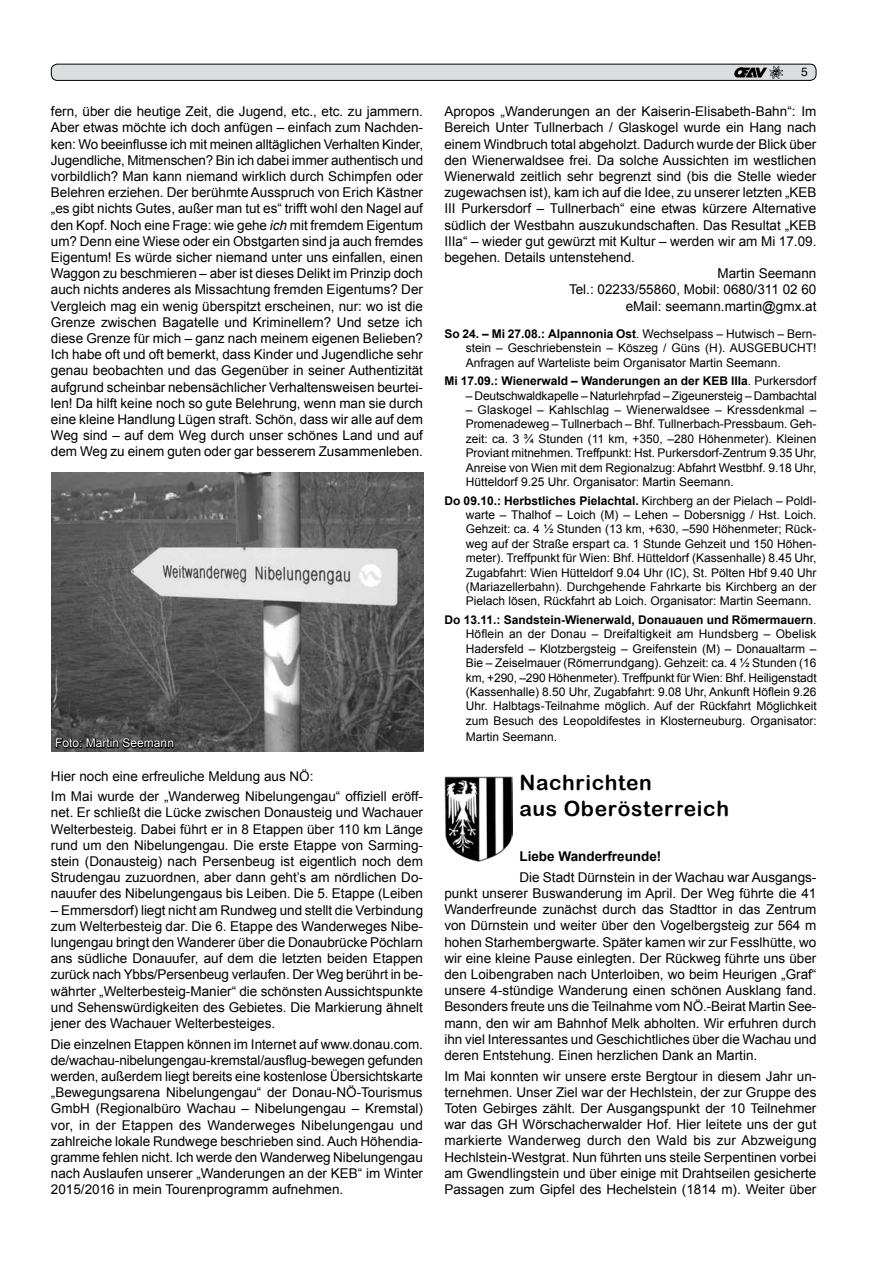
<style>
.page{position:relative;width:893px;height:1263px;background:#fff}
.page>*{position:absolute;margin:0;border:0;box-sizing:border-box;transform-origin:0 0}
.t1{font:21px/25.2px "Arial Rounded MT Bold";letter-spacing:.03em;color:#000}
.t2{font:13.5px/16.2px "Arial";color:#000}
.t3{font:700 13.5px "Arial";color:#000}
.t4{font:12px/14.4px "Arial";color:#000;text-align:justify}
.t5{font:700 12px "Arial";color:#000}
.t6{font:12px "Arial";color:#fff}
.t7{font:12px "Helvetica";color:#000}
.s1{font-style:italic}
.s2{font-weight:700}
.s3{font-weight:400}
</style>
<div class="page">
<div style="left:51px;top:64px;width:765px;height:16px;background:#dcddde;border-radius:6px"></div>
<div style="left:51px;top:64px;width:765px;height:17px;border:1px solid #000;border-radius:6px"></div>
<img style="left:734px;top:67px;width:28px;height:10px">
<svg style="left:762px;top:66px;width:20px;height:13px"></svg>
<img style="left:444px;top:777px;width:68px;height:84px">
<img style="left:51px;top:473px;width:372px;height:279px">
<svg style="left:55px;top:731px;width:120px;height:20px;background:#373737"></svg>
<p class="t2" style="left:51px;top:103px;width:374px">fern, über die heutige Zeit, die Jugend, etc. , etc. zu jammern.<br>Aber etwas möchte ich doch anfügen – einfach zum Nachden&shy;ken: Wo beeinflusse ich mit meinen alltäglichen Verhalten Kinder, Jugendliche, Mitmenschen? Bin ich dabei immer authentisch und vorbildlich? Man kann niemand wirklich durch Schimpfen oder Belehren erziehen. Der berühmte Ausspruch von Erich Kästner „es gibt nichts Gutes, außer man tut es“ trifft wohl den Nagel auf den Kopf. Noch eine Frage: wie gehe <span class="s1">ich</span> mit fremdem Eigentum um? Denn eine Wiese oder ein Obstgarten sind ja auch fremdes Eigentum! Es würde sicher niemand unter uns einfallen, einen Waggon zu beschmieren – aber ist dieses Delikt im Prinzip doch auch nichts anderes als Missachtung fremden Eigentums? Der Vergleich mag ein wenig überspitzt erscheinen, nur: wo ist die Grenze zwischen Bagatelle und Kriminellem? Und setze ich diese Grenze für mich – ganz nach meinem eigenen Belieben?<br>Ich habe oft und oft bemerkt, dass Kinder und Jugendliche sehr genau beobachten und das Gegenüber in seiner Authentizität aufgrund scheinbar nebensächlicher Verhaltensweisen beurtei&shy;len! Da hilft keine noch so gute Belehrung, wenn man sie durch eine kleine Handlung Lügen straft. Schön, dass wir alle auf dem Weg sind – auf dem Weg durch unser schönes Land und auf dem Weg zu einem guten oder gar besserem Zusammenleben.</p>
<p class="t6" style="left:55px;top:735px;width:120px">Foto: Martin Seemann</p>
<p class="t2" style="left:51px;top:766px;width:374px;line-height:20.4px">Hier noch eine erfreuliche Meldung aus NÖ:<br>Im Mai wurde der „Wanderweg Nibelungengau“ offiziell eröff-</p>
<p class="t2" style="left:51px;top:805px;width:374px;text-align:justify">net. Er schließt die Lücke zwischen Donausteig und Wachauer Welterbesteig. Dabei führt er in 8 Etappen über 110 km Länge rund um den Nibelungengau. Die erste Etappe von Sarming&shy;stein (Donausteig) nach Persenbeug ist eigentlich noch dem Strudengau zuzuordnen, aber dann geht’s am nördlichen Do&shy;nauufer des Nibelungengaus bis Leiben. Die 5. Etappe (Leiben</p>
<p class="t2" style="left:51px;top:902px;width:374px;text-align:justify">– Emmersdorf) liegt nicht am Rundweg und stellt die Verbindung zum Welterbesteig dar. Die 6. Etappe des Wanderweges Nibe&shy;lungengau bringt den Wanderer über die Donaubrücke Pöchlarn ans südliche Donauufer, auf dem die letzten beiden Etappen zurück nach Ybbs/Persenbeug verlaufen. Der Weg berührt in be&shy;währter „Welterbesteig-Manier“ die schönsten Aussichtspunkte und Sehenswürdigkeiten des Gebietes. Die Markierung ähnelt jener des Wachauer Welterbesteiges.</p>
<p class="t2" style="left:51px;top:1036px;width:374px">Die einzelnen Etappen können im Internet auf www.donau.com. de/wachau-nibelungengau-kremstal/ausflug-bewegen gefunden werden, außerdem liegt bereits eine kostenlose Übersichtskarte „Bewegungsarena Nibelungengau“ der Donau-NÖ-Tourismus GmbH (Regionalbüro Wachau – Nibelungengau – Kremstal) vor, in der Etappen des Wanderweges Nibelungengau und zahlreiche lokale Rundwege beschrieben sind. Auch Höhendia&shy;gramme fehlen nicht. Ich werde den Wanderweg Nibelungengau nach Auslaufen unserer „Wanderungen an der KEB“ im Winter 2015/2016 in mein Tourenprogramm aufnehmen.</p>
<p class="t7" style="left:801px;top:65px;width:8px">5</p>
<p class="t2" style="left:444px;top:103px;width:374px">Apropos „Wanderungen an der Kaiserin-Elisabeth-Bahn“: Im</p>
<p class="t2" style="left:444px;top:120px;width:374px">Bereich Unter Tullnerbach / Glaskogel wurde ein Hang nach</p>
<p class="t2" style="left:444px;top:136px;width:373px">einem Windbruch total abgeholzt. Dadurch wurde der Blick über</p>
<p class="t2" style="left:444px;top:152px;width:374px">den Wienerwaldsee frei. Da solche Aussichten im westlichen</p>
<p class="t2" style="left:444px;top:168px;width:374px">Wienerwald zeitlich sehr begrenzt sind (bis die Stelle wieder</p>
<p class="t2" style="left:444px;top:184px;width:374px">zugewachsen ist), kam ich auf die Idee, zu unserer letzten „KEB</p>
<p class="t2" style="left:444px;top:201px;width:373px">III Purkersdorf – Tullnerbach“ eine etwas kürzere Alternative</p>
<p class="t2" style="left:444px;top:217px;width:374px">südlich der Westbahn auszukundschaften. Das Resultat „KEB</p>
<p class="t2" style="left:444px;top:233px;width:371px">IIIa“ – wieder gut gewürzt mit Kultur – werden wir am Mi 17.09.</p>
<p class="t2" style="left:444px;top:249px;width:190px">begehen. Details untenstehend.</p>
<p class="t2" style="left:717px;top:265px;width:101px">Martin Seemann</p>
<p class="t2" style="left:569px;top:282px;width:249px">Tel. : 02233/55860, Mobil: 0680/311 02 60</p>
<p class="t2" style="left:626px;top:298px;width:192px">eMail: seemann. martin@gmx.at</p>
<p class="t4" style="left:466px;top:326px;width:352px;text-indent:-21px"><span class="s2">So 24. – Mi 27.08.: Alpannonia Ost</span>. Wechselpass – Hutwisch – Bern&shy;stein – Geschriebenstein – Köszeg / Güns (H). AUSGEBUCHT!<br>Anfragen auf Warteliste beim Organisator Martin Seemann.</p>
<p class="t5" style="left:444px;top:373px;width:374px">Mi 17.09.: Wienerwald – Wanderungen an der KEB IIIa<span class="s3">. Purkersdorf</span></p>
<p class="t4" style="left:466px;top:388px;width:352px">– Deutschwaldkapelle – Naturlehrpfad – Zigeunersteig – Dambachtal</p>
<p class="t4" style="left:466px;top:403px;width:352px">– Glaskogel – Kahlschlag – Wienerwaldsee – Kressdenkmal – Promenadeweg – Tullnerbach – Bhf. Tullnerbach-Pressbaum. Geh&shy;zeit: ca. 3 ¾ Stunden (11 km, +350, –280 Höhenmeter). Kleinen Proviant mitnehmen. Treffpunkt: Hst. Purkersdorf-Zentrum 9. 35 Uhr, Anreise von Wien mit dem Regionalzug: Abfahrt Westbhf. 9. 18 Uhr, Hütteldorf 9.25 Uhr. Organisator: Martin Seemann.</p>
<p class="t4" style="left:466px;top:493px;width:352px;text-align:left;text-indent:-21px"><span class="s2">Do 09.10.: Herbstliches Pielachtal.</span> Kirchberg an der Pielach – Poldl&shy;warte – Thalhof – Loich (M) – Lehen – Dobersnigg / Hst. Loich.<br>Gehzeit: ca. 4 ½ Stunden (13 km, +630, –590 Höhenmeter; Rück&shy;weg auf der Straße erspart ca. 1 Stunde Gehzeit und 150 Höhen&shy;meter). Treffpunkt für Wien: Bhf. Hütteldorf (Kassenhalle) 8.45 Uhr, Zugabfahrt: Wien Hütteldorf 9.04 Uhr (IC), St. Pölten Hbf 9.40 Uhr (Mariazellerbahn). Durchgehende Fahrkarte bis Kirchberg an der Pielach lösen, Rückfahrt ab Loich. Organisator: Martin Seemann.</p>
<p class="t4" style="left:466px;top:613px;width:352px;text-align:left;text-indent:-21px"><span class="s2">Do 13.11.: Sandstein-Wienerwald, Donauauen und Römermauern</span>.<br>Höflein an der Donau – Dreifaltigkeit am Hundsberg – Obelisk Hadersfeld – Klotzbergsteig – Greifenstein (M) – Donaualtarm – Bie – Zeiselmauer (Römerrundgang). Gehzeit: ca. 4 ½ Stunden (16 km, +290, –290 Höhenmeter). Treffpunkt für Wien: Bhf. Heiligenstadt (Kassenhalle) 8.50 Uhr, Zugabfahrt: 9.08 Uhr, Ankunft Höflein 9.26<br>Uhr. Halbtags-Teilnahme möglich. Auf der Rückfahrt Möglichkeit zum Besuch des Leopoldifestes in Klosterneuburg. Organisator:</p>
<p class="t4" style="left:466px;top:730px;width:91px">Martin Seemann.</p>
<h1 class="t1" style="left:519px;top:770px;width:211px">Nachrichten<br>aus Oberösterreich</h1>
<p class="t3" style="left:519px;top:848px;width:144px">Liebe Wanderfreunde!</p>
<p class="t2" style="left:444px;top:869px;width:374px;text-indent:75px">Die Stadt Dürnstein in der Wachau war Ausgangs&shy;punkt unserer Buswanderung im April. Der Weg führte die 41<br>Wanderfreunde zunächst durch das Stadttor in das Zentrum von Dürnstein und weiter über den Vogelbergsteig zur 564 m hohen Starhembergwarte. Später kamen wir zur Fesslhütte, wo wir eine kleine Pause einlegten. Der Rückweg führte uns über den Loibengraben nach Unterloiben, wo beim Heurigen „Graf“ unsere 4-stündige Wanderung einen schönen Ausklang fand.<br>Besonders freute uns die Teilnahme vom NÖ.-Beirat Martin See&shy;mann, den wir am Bahnhof Melk abholten. Wir erfuhren durch ihn viel Interessantes und Geschichtliches über die Wachau und deren Entstehung. Einen herzlichen Dank an Martin.</p>
<p class="t2" style="left:444px;top:1068px;width:374px;text-align:justify">Im Mai konnten wir unsere erste Bergtour in diesem Jahr un&shy;ternehmen. Unser Ziel war der Hechlstein, der zur Gruppe des Toten Gebirges zählt. Der Ausgangspunkt der 10 Teilnehmer war das GH Wörschacherwalder Hof. Hier leitete uns der gut markierte Wanderweg durch den Wald bis zur Abzweigung Hechlstein-Westgrat. Nun führten uns steile Serpentinen vorbei am Gwendlingstein und über einige mit Drahtseilen gesicherte Passagen zum Gipfel des Hechelstein (1814 m). Weiter über</p>
</div>
